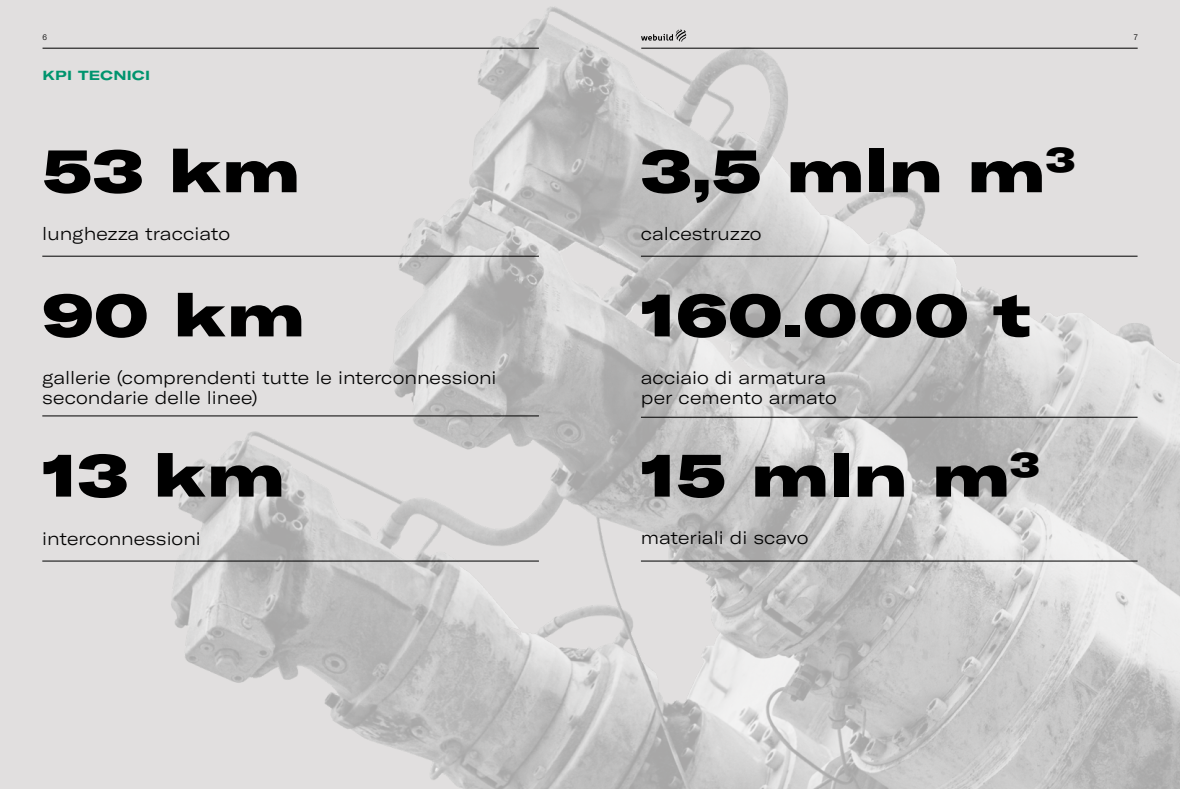
<style>
.page{position:relative;width:1180px;height:789px;background:#fff}
.page>*{position:absolute;margin:0;border:0;box-sizing:border-box;transform-origin:0 0}
.t1{font:900 expanded 60px "GT America";letter-spacing:.01em;color:#000}
.t2{font:300 expanded 18px/19px "GT America";color:#000}
.t3{font:700 expanded 13px "GT America";letter-spacing:.025em;color:#00946e}
.t4{font:300 8px "GT America";color:#000}
</style>
<div class="page">
<img style="left:0;top:0;width:1179px;height:788px">
<hr style="left:42px;top:560px;width:497px;height:1px;background:#000">
<hr style="left:641px;top:560px;width:496px;height:1px;background:#000">
<hr style="left:42px;top:256px;width:497px;height:1px;background:#000">
<hr style="left:641px;top:256px;width:496px;height:1px;background:#000">
<hr style="left:42px;top:415px;width:497px;height:1px;background:#000">
<hr style="left:641px;top:417px;width:496px;height:1px;background:#000">
<svg style="left:641px;top:29px;width:45px;height:13px"></svg>
<hr style="left:641px;top:48px;width:496px;height:1px;background:#000">
<hr style="left:43px;top:48px;width:496px;height:1px;background:#000">
<p class="t4" style="left:43px;top:33px;width:6px">6</p>
<p class="t4" style="left:1133px;top:33px;width:5px">7</p>
<p class="t3" style="left:42px;top:67px;width:109px">KPI TECNICI</p>
<h1 class="t1" style="left:42px;top:132px;width:259px">53 km</h1>
<p class="t2" style="left:42px;top:224px;width:189px">lunghezza tracciato</p>
<h1 class="t1" style="left:42px;top:276px;width:264px">90 km</h1>
<p class="t2" style="left:42px;top:368px;width:455px">gallerie (comprendenti tutte le interconnessioni secondarie delle linee)</p>
<h1 class="t1" style="left:42px;top:436px;width:244px">13 km</h1>
<p class="t2" style="left:42px;top:528px;width:160px">interconnessioni</p>
<h1 class="t1" style="left:641px;top:132px;width:436px">3,5 mln m<sup>3</sup></h1>
<p class="t2" style="left:641px;top:224px;width:122px">calcestruzzo</p>
<h1 class="t1" style="left:641px;top:276px;width:392px">160.000 t</h1>
<p class="t2" style="left:641px;top:368px;width:197px">acciaio di armatura per cemento armato</p>
<h1 class="t1" style="left:641px;top:436px;width:400px">15 mln m<sup>3</sup></h1>
<p class="t2" style="left:641px;top:527px;width:169px">materiali di scavo</p>
</div>
